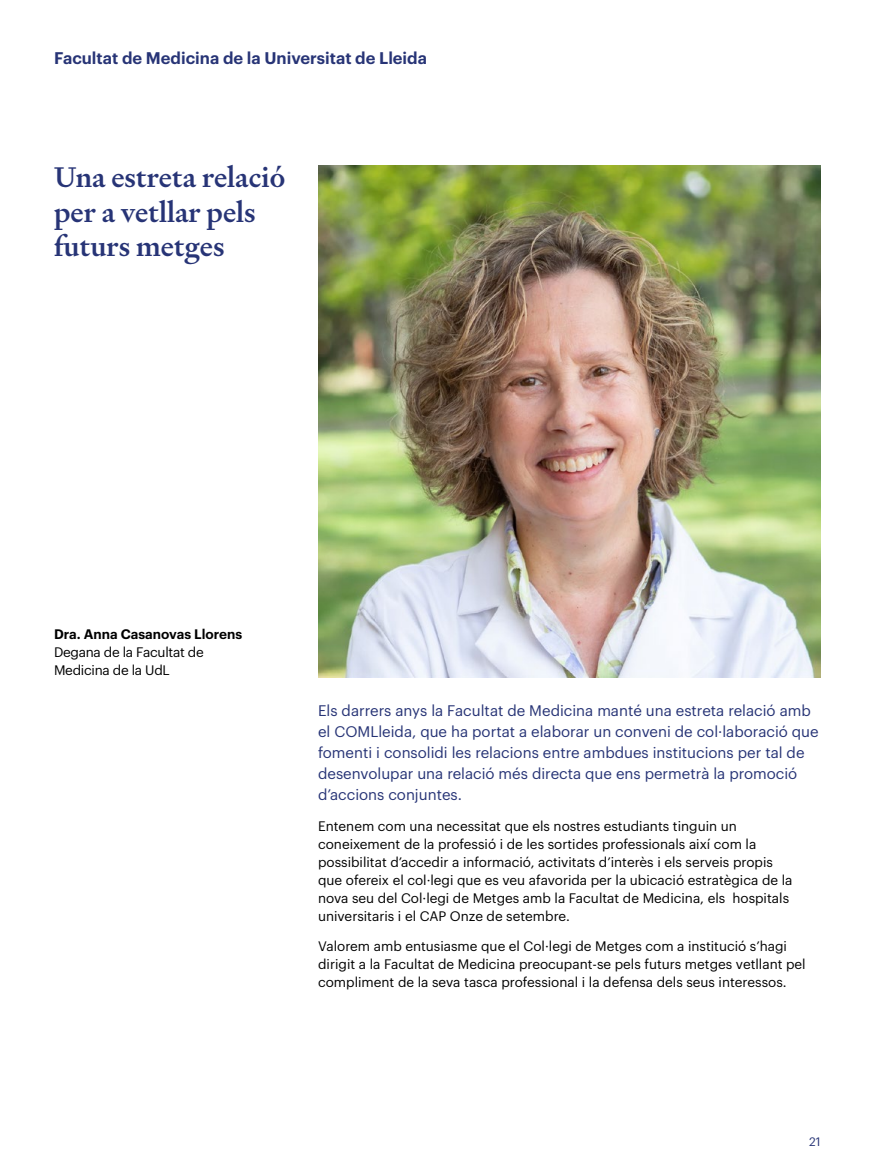
<style>
.page{position:relative;width:893px;height:1170px;background:#fff}
.page>*{position:absolute;margin:0;border:0;box-sizing:border-box;transform-origin:0 0}
.t1{font:500 28.5px/34.2px "Signifier";color:#273476}
.t2{font:600 16.5px "Graphik";color:#273476}
.t3{font:15px/21px "Graphik";color:#273476}
.t4{font:13.5px/18px "Graphik";color:#000}
.t5{font:13.5px/18px "Graphik";letter-spacing:-.02em;color:#000}
.t6{font:600 13.5px "Graphik";color:#000}
.t7{font:12px "Graphik";color:#273476}
</style>
<div class="page">
<img style="left:318px;top:165px;width:502px;height:512px">
<p class="t2" style="left:54px;top:46px;width:375px">Facultat de Medicina de la Universitat de Lleida</p>
<h1 class="t1" style="left:54px;top:160px;width:233px">Una estreta relació per a vetllar pels futurs metges</h1>
<p class="t6" style="left:54px;top:623px;width:190px">Dra. Anna Casanovas Llorens</p>
<p class="t5" style="left:54px;top:641px;width:151px">Degana de la Facultat de<br>Medicina de la UdL</p>
<p class="t3" style="left:318px;top:698px;width:502px">Els darrers anys la Facultat de Medicina manté una estreta relació amb el COMLleida, que ha portat a elaborar un conveni de col·laboració que fomenti i consolidi les relacions entre ambdues institucions per tal de desenvolupar una relació més directa que ens permetrà la promoció d’accions conjuntes.</p>
<p class="t4" style="left:318px;top:815px;width:476px">Entenem com una necessitat que els nostres estudiants tinguin un coneixement de la professió i de les sortides professionals així com la possibilitat d’accedir a informació, activitats d’interès i els serveis propis que ofereix el col·legi que es veu afavorida per la ubicació estratègica de la nova seu del Col·legi de Metges amb la Facultat de Medicina, els hospitals universitaris i el CAP Onze de setembre.</p>
<p class="t4" style="left:318px;top:936px;width:489px">Valorem amb entusiasme que el Col·legi de Metges com a institució s’hagi dirigit a la Facultat de Medicina preocupant-se pels futurs metges vetllant pel compliment de la seva tasca professional i la defensa dels seus interessos.</p>
<p class="t7" style="left:809px;top:1132px;width:13px">21</p>
</div>
